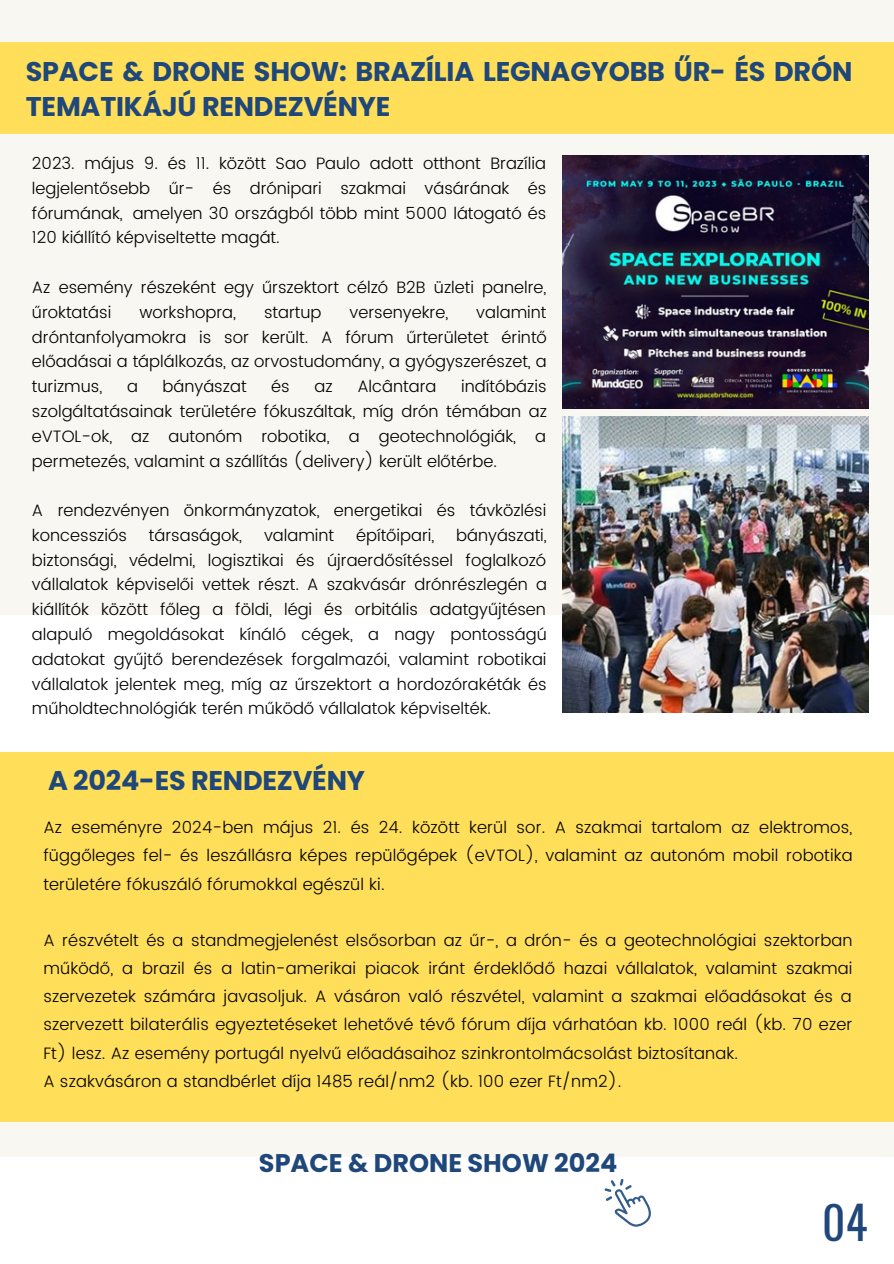
<style>
.page{position:relative;width:894px;height:1264px;background:#fff}
.page>*{position:absolute;margin:0;border:0;box-sizing:border-box;transform-origin:0 0}
.t1{font:45px "Oswald";color:#1f4779}
.t2{font:700 27px/35px "Poppins";letter-spacing:-.01em;color:#1f4779}
.t3{font:700 25.5px "Poppins";color:#1f4779}
.t4{font:300 16.5px/24.8px "Poppins";color:#000;text-align:justify}
</style>
<div class="page">
<div style="left:0;top:0;width:893px;height:42px;background:#f8f7f2"></div>
<div style="left:0;top:42px;width:893px;height:488px;background:#ffde59"></div>
<div style="left:0;top:757px;width:893px;height:399px;background:#f8f7f2"></div>
<div style="left:0;top:752px;width:893px;height:369px;background:#ffde59"></div>
<div style="left:0;top:134px;width:893px;height:481px;background:#f8f7f2"></div>
<img style="left:562px;top:155px;width:306px;height:254px">
<img style="left:562px;top:416px;width:306px;height:296px">
<svg style="left:604px;top:1178px;width:47px;height:48px"></svg>
<p class="t2" style="left:26px;top:55px;width:827px">SPACE &amp; DRONE SHOW: BRAZÍLIA LEGNAGYOBB ŰR- ÉS DRÓN<br>TEMATIKÁJÚ RENDEZVÉNYE</p>
<p class="t4" style="left:32px;top:151px;width:516px">2023. május 9. és 11. között Sao Paulo adott otthont Brazília legjelentősebb űr- és drónipari szakmai vásárának és fórumának, amelyen 30 országból több mint 5000 látogató és 120 kiállító képviseltette magát.</p>
<p class="t4" style="left:32px;top:275px;width:516px">Az esemény részeként egy űrszektort célzó B2B üzleti panelre, űroktatási</p>
<p class="t4" style="left:32px;top:300px;width:516px;text-indent:444px">valamint dróntanfolyamokra is sor került. A fórum űrterületet érintő előadásai a táplálkozás, az orvostudomány, a gyógyszerészet, a turizmus,</p>
<p class="t4" style="left:139px;top:300px;width:98px">workshopra,</p>
<p class="t4" style="left:264px;top:300px;width:59px">startup</p>
<p class="t4" style="left:349px;top:300px;width:100px">versenyekre,</p>
<p class="t4" style="left:32px;top:374px;width:516px;text-indent:429px">indítóbázis szolgáltatásainak területére fókuszáltak, míg drón témában az eVTOL-ok, az autonóm robotika, a geotechnológiák, a permetezés, valamint a szállítás (delivery) került előtérbe.</p>
<p class="t4" style="left:32px;top:498px;width:516px">A rendezvényen önkormányzatok, energetikai és távközlési koncessziós</p>
<p class="t4" style="left:127px;top:374px;width:12px">a</p>
<p class="t4" style="left:162px;top:374px;width:85px">bányászat</p>
<p class="t4" style="left:271px;top:374px;width:20px">és</p>
<p class="t4" style="left:314px;top:374px;width:20px">az</p>
<p class="t4" style="left:357px;top:374px;width:81px">Alcântara</p>
<p class="t4" style="left:32px;top:523px;width:516px;text-indent:424px">bányászati, biztonsági, védelmi, logisztikai és újraerdősítéssel foglalkozó vállalatok képviselői vettek részt. A szakvásár drónrészlegén a kiállítók között főleg a földi, légi és orbitális adatgyűjtésen alapuló megoldásokat kínáló cégek, a nagy pontosságú adatokat gyűjtő berendezések forgalmazói, valamint robotikai vállalatok jelentek meg, míg az űrszektort a hordozórakéták és műholdtechnológiák terén működő vállalatok képviselték.</p>
<p class="t4" style="left:149px;top:523px;width:95px">társaságok,</p>
<p class="t4" style="left:264px;top:523px;width:72px">valamint</p>
<p class="t4" style="left:356px;top:523px;width:80px">építőipari,</p>
<p class="t2" style="left:48px;top:763px;width:318px">A 2024-ES RENDEZVÉNY</p>
<p class="t4" style="left:43px;top:813px;width:810px;line-height:28.2px">Az eseményre 2024-ben május 21. és 24. között kerül sor. A szakmai tartalom az elektromos, függőleges fel- és leszállásra képes repülőgépek (eVTOL), valamint az autonóm mobil robotika területére fókuszáló fórumokkal egészül ki.</p>
<p class="t4" style="left:43px;top:926px;width:810px;line-height:28.2px">A részvételt és a standmegjelenést elsősorban az űr-, a drón- és a geotechnológiai szektorban működő, a brazil és a latin-amerikai piacok iránt érdeklődő hazai vállalatok, valamint szakmai szervezetek számára javasoljuk. A vásáron való részvétel, valamint a szakmai előadásokat és a szervezett bilaterális egyeztetéseket lehetővé tévő fórum díja várhatóan kb. 1000 reál (kb. 70 ezer Ft) lesz. Az esemény portugál nyelvű előadásaihoz szinkrontolmácsolást biztosítanak.</p>
<p class="t4" style="left:43px;top:1068px;width:579px">A szakvásáron a standbérlet díja 1485 reál/nm2 (kb. 100 ezer Ft/nm2).</p>
<p class="t3" style="left:259px;top:1145px;width:360px">SPACE &amp; DRONE SHOW 2024</p>
<p class="t1" style="left:822px;top:1186px;width:47px">04</p>
</div>
